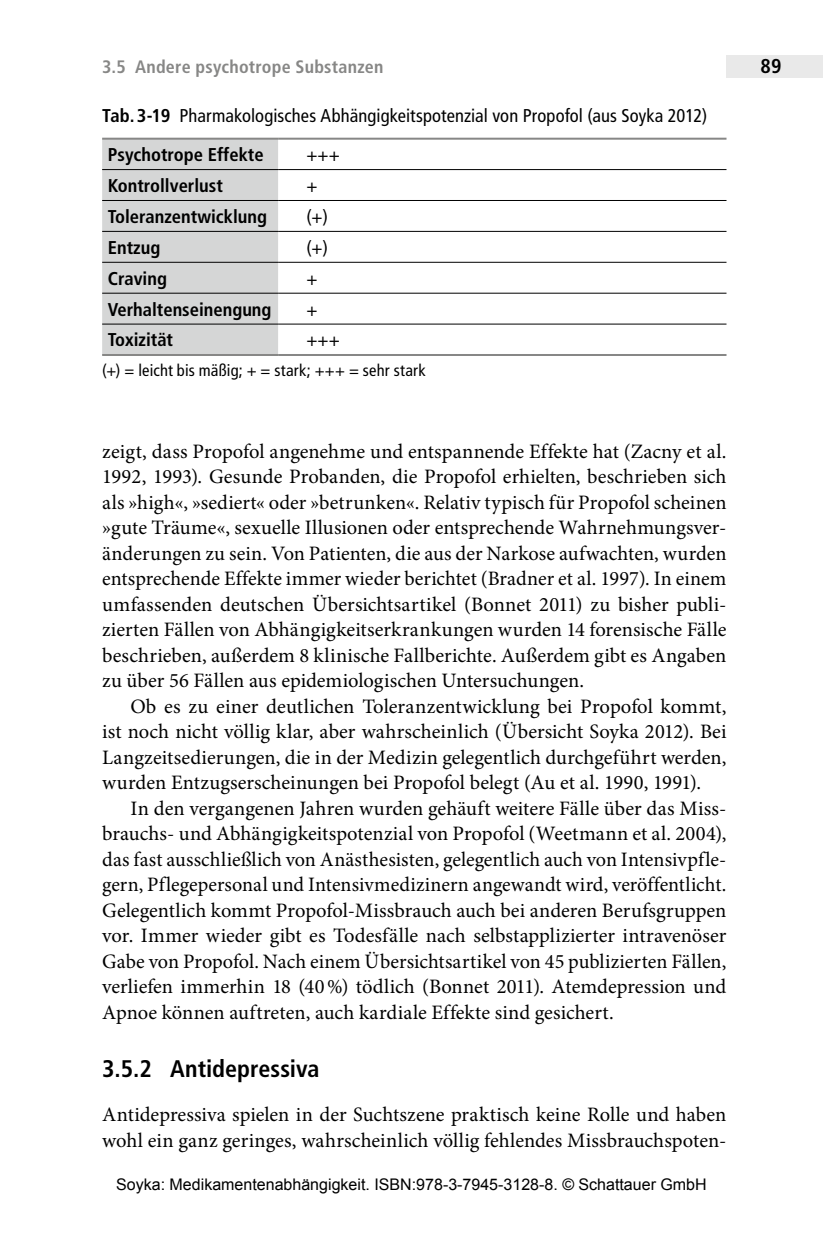
<style>
.page{position:relative;width:823px;height:1248px;background:#fff}
.page>*{position:absolute;margin:0;border:0;box-sizing:border-box;transform-origin:0 0}
.t1{font:700 condensed 24px "Frutiger LT Pro";color:#000}
.t2{font:20.4px/25.6px "Minion Pro";color:#000;text-align:justify}
.t3{font:700 condensed 20px "Frutiger LT Pro";color:#000}
.t4{font:condensed 18.4px/39.4px "Frutiger LT Pro";letter-spacing:.005em;color:#000}
.t5{font:700 condensed 18.4px "Frutiger LT Pro";color:#000}
.t6{font:700 condensed 18px "Frutiger LT Pro";letter-spacing:.015em;color:#878786}
.t7{font:condensed 16.4px "Frutiger LT Pro";letter-spacing:.01em;color:#000}
.t8{font:16px "Arial";color:#000}
.s1{font-weight:700}
</style>
<div class="page">
<div style="left:726px;top:55px;width:96px;height:23px;background:#e9e9e9"></div>
<div style="left:102px;top:140px;width:176px;height:214px;background:#d5d6d6"></div>
<hr style="left:102px;top:138px;width:176px;height:2px;background:#878786">
<hr style="left:278px;top:138px;width:448px;height:2px;background:#878786">
<hr style="left:102px;top:354px;width:176px;height:2px;background:#878786">
<hr style="left:278px;top:354px;width:448px;height:2px;background:#878786">
<hr style="left:102px;top:169px;width:176px;height:1px;background:#000">
<hr style="left:278px;top:169px;width:448px;height:1px;background:#000">
<hr style="left:102px;top:200px;width:176px;height:1px;background:#000">
<hr style="left:278px;top:200px;width:448px;height:1px;background:#000">
<hr style="left:102px;top:231px;width:176px;height:1px;background:#000">
<hr style="left:278px;top:231px;width:448px;height:1px;background:#000">
<hr style="left:102px;top:262px;width:176px;height:1px;background:#000">
<hr style="left:278px;top:262px;width:448px;height:1px;background:#000">
<hr style="left:102px;top:293px;width:176px;height:1px;background:#000">
<hr style="left:278px;top:293px;width:448px;height:1px;background:#000">
<hr style="left:102px;top:323px;width:176px;height:1px;background:#000">
<hr style="left:278px;top:323px;width:448px;height:1px;background:#000">
<p class="t6" style="left:102px;top:56px;width:283px">3.5 Andere psychotrope Substanzen</p>
<p class="t3" style="left:760px;top:54px;width:22px">89</p>
<p class="t4" style="left:108px;top:96px;width:600px;text-indent:-6px"><span class="s1">Tab.3-19</span> Pharmakologisches Abhängigkeitspotenzial von Propofol (aus Soyka 2012)<br><span class="s1">Psychotrope Effekte</span></p>
<p class="t4" style="left:306px;top:135px;width:35px">+++</p>
<p class="t5" style="left:108px;top:175px;width:116px">Kontrollverlust</p>
<p class="t4" style="left:306px;top:166px;width:13px">+</p>
<p class="t5" style="left:108px;top:205px;width:160px">Toleranzentwicklung</p>
<p class="t4" style="left:306px;top:197px;width:23px">(+)</p>
<p class="t5" style="left:108px;top:236px;width:54px">Entzug</p>
<p class="t4" style="left:306px;top:228px;width:23px">(+)</p>
<p class="t5" style="left:108px;top:267px;width:61px">Craving</p>
<p class="t4" style="left:306px;top:259px;width:13px">+</p>
<p class="t5" style="left:108px;top:298px;width:165px">Verhaltenseinengung</p>
<p class="t4" style="left:306px;top:289px;width:13px">+</p>
<p class="t5" style="left:108px;top:329px;width:67px">Toxizität</p>
<p class="t4" style="left:306px;top:320px;width:35px">+++</p>
<p class="t7" style="left:102px;top:360px;width:325px">(+) = leicht bis mäßig; + = stark; +++ = sehr stark</p>
<p class="t2" style="left:102px;top:438px;width:625px">zeigt, dass Propofol angenehme und entspannende Effekte hat (Zacny et al.<br>1992, 1993). Gesunde Probanden, die Propofol erhielten, beschrieben sich als »high«, »sediert« oder »betrunken«. Relativ typisch für Propofol scheinen »gute Träume«, sexuelle Illusionen oder entsprechende Wahrnehmungsver&shy;änderungen zu sein. Von Patienten, die aus der Narkose aufwachten, wurden entsprechende Effekte immer wieder berichtet (Bradner et al. 1997). In einem umfassenden deutschen Übersichtsartikel (Bonnet 2011) zu bisher publi&shy;zierten Fällen von Abhängigkeitserkrankungen wurden 14 forensische Fälle beschrieben, außerdem 8 klinische Fallberichte. Außerdem gibt es Angaben zu über 56 Fällen aus epidemiologischen Untersuchungen.</p>
<p class="t2" style="left:102px;top:693px;width:625px;text-indent:28px">Ob es zu einer deutlichen Toleranzentwicklung bei Propofol kommt, ist noch nicht völlig klar, aber wahrscheinlich (Übersicht Soyka 2012). Bei Langzeitsedierungen, die in der Medizin gelegentlich durchgeführt werden, wurden Entzugserscheinungen bei Propofol belegt (Au et al. 1990, 1991).</p>
<p class="t2" style="left:102px;top:795px;width:625px;text-indent:28px">In den vergangenen Jahren wurden gehäuft weitere Fälle über das Miss&shy;brauchs- und Abhängigkeitspotenzial von Propofol (Weetmann et al. 2004), das fast ausschließlich von Anästhesisten, gelegentlich auch von Intensivpfle&shy;gern, Pflegepersonal und Intensivmedizinern angewandt wird, veröffentlicht.<br>Gelegentlich kommt Propofol-Missbrauch auch bei anderen Berufsgruppen vor. Immer wieder gibt es Todesfälle nach selbstapplizierter intravenöser Gabe von Propofol. Nach einem Übersichtsartikel von 45 publizierten Fällen, verliefen immerhin 18 (40%) tödlich (Bonnet 2011). Atemdepression und Apnoe können auftreten, auch kardiale Effekte sind gesichert.</p>
<p class="t1" style="left:102px;top:1054px;width:219px">3.5.2 Antidepressiva</p>
<p class="t2" style="left:102px;top:1101px;width:625px">Antidepressiva spielen in der Suchtszene praktisch keine Rolle und haben wohl ein ganz geringes, wahrscheinlich völlig fehlendes Missbrauchspoten-</p>
<p class="t8" style="left:116px;top:1173px;width:591px">Soyka: Medikamentenabhängigkeit. ISBN:978-3-7945-3128-8. © Schattauer GmbH</p>
</div>
